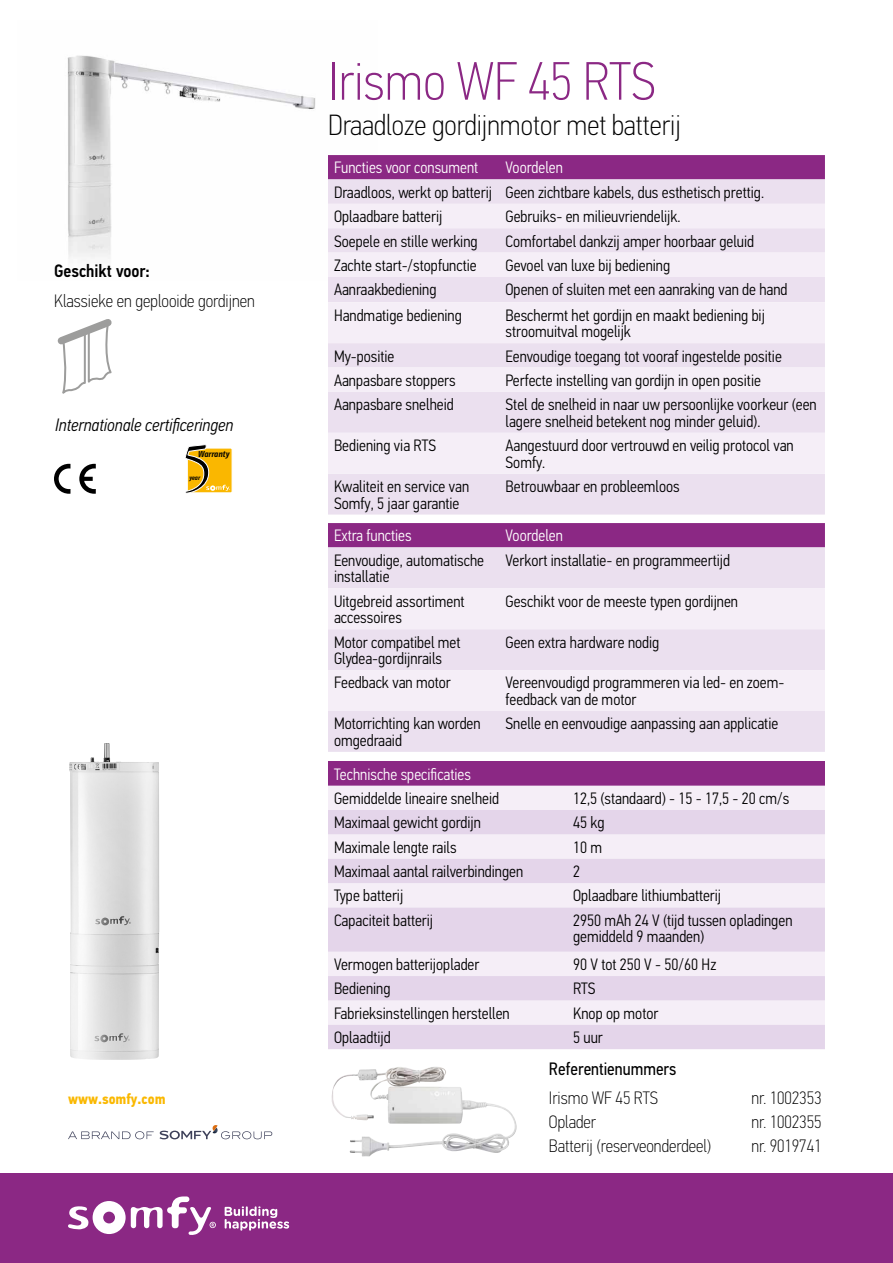
<style>
.page{position:relative;width:893px;height:1263px;background:#fff}
.page>*{position:absolute;margin:0;border:0;box-sizing:border-box;transform-origin:0 0}
.t1{font:100 54px "PF Din Text Cond Pro";color:#8b2884}
.t2{font:100 29.25px "PF Din Text Cond Pro";color:#000}
.t3{font:100 18px "PF Din Text Cond Pro";color:#000}
.t4{font:italic 300 18px "PF Din Text Cond Pro";color:#000}
.t5{font:18px "PF Din Text Cond Pro";color:#000}
.t6{font:500 18px "PF Din Text Cond Pro";color:#000}
.t7{font:300 16.5px/16.5px "PF Din Text Cond Pro";color:#000}
.t8{font:300 16.5px "PF Din Text Cond Pro";color:#fff}
.t9{font:700 15px "PF Din Text Cond Pro";color:#fab800}
.t10{font:italic 700 8.55px "Fago Co";letter-spacing:-.005em;color:#000}
.t11{font:italic 700 6.45px "Fago Co";color:#000}
</style>
<div class="page">
<img style="left:67px;top:55px;width:249px;height:204px">
<img style="left:69px;top:743px;width:90px;height:317px">
<div style="left:0;top:1174px;width:893px;height:89px;background:#8b2884"></div>
<svg style="left:68px;top:1196px;width:148px;height:39px"></svg>
<svg style="left:225px;top:1206px;width:64px;height:24px"></svg>
<div style="left:328px;top:761px;width:497px;height:25px;background:#8b2884"></div>
<div style="left:328px;top:786px;width:497px;height:24px;background:#f5eef7"></div>
<svg style="left:328px;top:810px;width:497px;height:239px;background:#eadfef"></svg>
<svg style="left:68px;top:1131px;width:86px;height:8px"></svg>
<svg style="left:160px;top:1125px;width:112px;height:14px"></svg>
<img style="left:331px;top:1067px;width:104px;height:53px">
<svg style="left:57px;top:319px;width:55px;height:75px"></svg>
<div style="left:187px;top:448px;width:45px;height:45px;border:1px solid #fff"></div>
<svg style="left:185px;top:444px;width:45px;height:49px;background:#dfb238"></svg>
<svg style="left:54px;top:464px;width:16px;height:30px"></svg>
<svg style="left:79px;top:464px;width:17px;height:30px"></svg>
<div style="left:328px;top:155px;width:497px;height:24px;background:#8b2884"></div>
<div style="left:328px;top:179px;width:497px;height:573px;background:#ebe0ef"></div>
<svg style="left:328px;top:204px;width:497px;height:507px;background:#ebdeed"></svg>
<p class="t6" style="left:54px;top:260px;width:97px">Geschikt voor:</p>
<p class="t3" style="left:54px;top:290px;width:202px">Klassieke en geplooide gordijnen</p>
<p class="t4" style="left:55px;top:415px;width:179px">Internationale certificeringen</p>
<p class="t10" style="left:198px;top:449px;width:33px">Warranty</p>
<p class="t11" style="left:189px;top:473px;width:12px">year</p>
<p class="t9" style="left:68px;top:1090px;width:99px">www.somfy.com</p>
<h1 class="t1" style="left:328px;top:50px;width:329px">Irismo WF 45 RTS</h1>
<h2 class="t2" style="left:328px;top:108px;width:354px">Draadloze gordijnmotor met batterij</h2>
<p class="t8" style="left:334px;top:158px;width:146px">Functies voor consument</p>
<p class="t8" style="left:506px;top:158px;width:59px">Voordelen</p>
<p class="t7" style="left:334px;top:180px;width:432px;line-height:24.3px">Draadloos, werkt op batterij Geen zichtbare kabels, dus esthetisch prettig.<br>Oplaadbare batterij</p>
<p class="t7" style="left:506px;top:208px;width:177px">Gebruiks- en milieuvriendelijk.</p>
<p class="t7" style="left:334px;top:233px;width:145px">Soepele en stille werking</p>
<p class="t7" style="left:506px;top:233px;width:250px">Comfortabel dankzij amper hoorbaar geluid</p>
<p class="t7" style="left:334px;top:257px;width:144px">Zachte start-/stopfunctie</p>
<p class="t7" style="left:506px;top:257px;width:166px">Gevoel van luxe bij bediening</p>
<p class="t7" style="left:334px;top:281px;width:104px">Aanraakbediening</p>
<p class="t7" style="left:506px;top:281px;width:283px">Openen of sluiten met een aanraking van de hand</p>
<p class="t7" style="left:334px;top:307px;width:129px">Handmatige bediening</p>
<p class="t7" style="left:506px;top:307px;width:261px">Beschermt het gordijn en maakt bediening bij stroomuitval mogelijk</p>
<p class="t7" style="left:334px;top:348px;width:62px">My-positie</p>
<p class="t7" style="left:506px;top:348px;width:278px">Eenvoudige toegang tot vooraf ingestelde positie</p>
<p class="t7" style="left:334px;top:372px;width:123px">Aanpasbare stoppers</p>
<p class="t7" style="left:506px;top:372px;width:257px">Perfecte instelling van gordijn in open positie</p>
<p class="t7" style="left:334px;top:396px;width:121px">Aanpasbare snelheid</p>
<p class="t7" style="left:506px;top:396px;width:313px">Stel de snelheid in naar uw persoonlijke voorkeur (een lagere snelheid betekent nog minder geluid).</p>
<p class="t7" style="left:334px;top:437px;width:104px">Bediening via RTS</p>
<p class="t7" style="left:506px;top:437px;width:290px">Aangestuurd door vertrouwd en veilig protocol van<br>Somfy.</p>
<p class="t7" style="left:334px;top:478px;width:137px">Kwaliteit en service van<br>Somfy, 5 jaar garantie</p>
<p class="t7" style="left:506px;top:478px;width:176px">Betrouwbaar en probleemloos</p>
<p class="t8" style="left:334px;top:526px;width:79px">Extra functies</p>
<p class="t8" style="left:506px;top:526px;width:59px">Voordelen</p>
<p class="t7" style="left:334px;top:552px;width:152px">Eenvoudige, automatische installatie</p>
<p class="t7" style="left:506px;top:552px;width:226px">Verkort installatie- en programmeertijd</p>
<p class="t7" style="left:334px;top:593px;width:132px">Uitgebreid assortiment accessoires</p>
<p class="t7" style="left:506px;top:593px;width:234px">Geschikt voor de meeste typen gordijnen</p>
<p class="t7" style="left:334px;top:634px;width:128px">Motor compatibel met<br>Glydea-gordijnrails</p>
<p class="t7" style="left:506px;top:634px;width:155px">Geen extra hardware nodig</p>
<p class="t7" style="left:334px;top:674px;width:118px">Feedback van motor</p>
<p class="t7" style="left:506px;top:674px;width:280px">Vereenvoudigd programmeren via led- en zoem&shy;feedback van de motor</p>
<p class="t7" style="left:334px;top:715px;width:148px">Motorrichting kan worden omgedraaid</p>
<p class="t7" style="left:506px;top:715px;width:274px">Snelle en eenvoudige aanpassing aan applicatie</p>
<p class="t8" style="left:334px;top:764px;width:139px">Technische specificaties</p>
<p class="t7" style="left:334px;top:790px;width:167px">Gemiddelde lineaire snelheid</p>
<p class="t7" style="left:573px;top:790px;width:218px">12,5 (standaard) - 15 - 17,5 - 20 cm/s</p>
<p class="t7" style="left:334px;top:814px;width:148px">Maximaal gewicht gordijn</p>
<p class="t7" style="left:573px;top:814px;width:33px">45 kg</p>
<p class="t7" style="left:334px;top:839px;width:124px">Maximale lengte rails</p>
<p class="t7" style="left:573px;top:839px;width:31px">10 m</p>
<p class="t7" style="left:334px;top:863px;width:191px">Maximaal aantal railverbindingen</p>
<p class="t7" style="left:573px;top:863px;width:9px">2</p>
<p class="t7" style="left:334px;top:888px;width:71px">Type batterij</p>
<p class="t7" style="left:573px;top:888px;width:150px">Oplaadbare lithiumbatterij</p>
<p class="t7" style="left:334px;top:912px;width:101px">Capaciteit batterij</p>
<p class="t7" style="left:573px;top:912px;width:221px">2950 mAh 24 V (tijd tussen opladingen gemiddeld 9 maanden)</p>
<p class="t7" style="left:334px;top:956px;width:147px">Vermogen batterijoplader</p>
<p class="t7" style="left:573px;top:956px;width:145px">90 V tot 250 V - 50/60 Hz</p>
<p class="t7" style="left:334px;top:980px;width:58px">Bediening</p>
<p class="t7" style="left:573px;top:980px;width:24px">RTS</p>
<p class="t7" style="left:334px;top:1005px;width:177px">Fabrieksinstellingen herstellen</p>
<p class="t7" style="left:573px;top:1005px;width:87px">Knop op motor</p>
<p class="t7" style="left:334px;top:1029px;width:58px">Oplaadtijd</p>
<p class="t7" style="left:573px;top:1029px;width:31px">5 uur</p>
<p class="t5" style="left:549px;top:1058px;width:129px">Referentienummers</p>
<p class="t3" style="left:549px;top:1088px;width:111px">Irismo WF 45 RTS</p>
<p class="t3" style="left:751px;top:1088px;width:71px">nr. 1002353</p>
<p class="t3" style="left:549px;top:1112px;width:48px">Oplader</p>
<p class="t3" style="left:751px;top:1112px;width:71px">nr. 1002355</p>
<p class="t3" style="left:549px;top:1136px;width:164px">Batterij (reserveonderdeel)</p>
<p class="t3" style="left:751px;top:1136px;width:71px">nr. 9019741</p>
</div>
